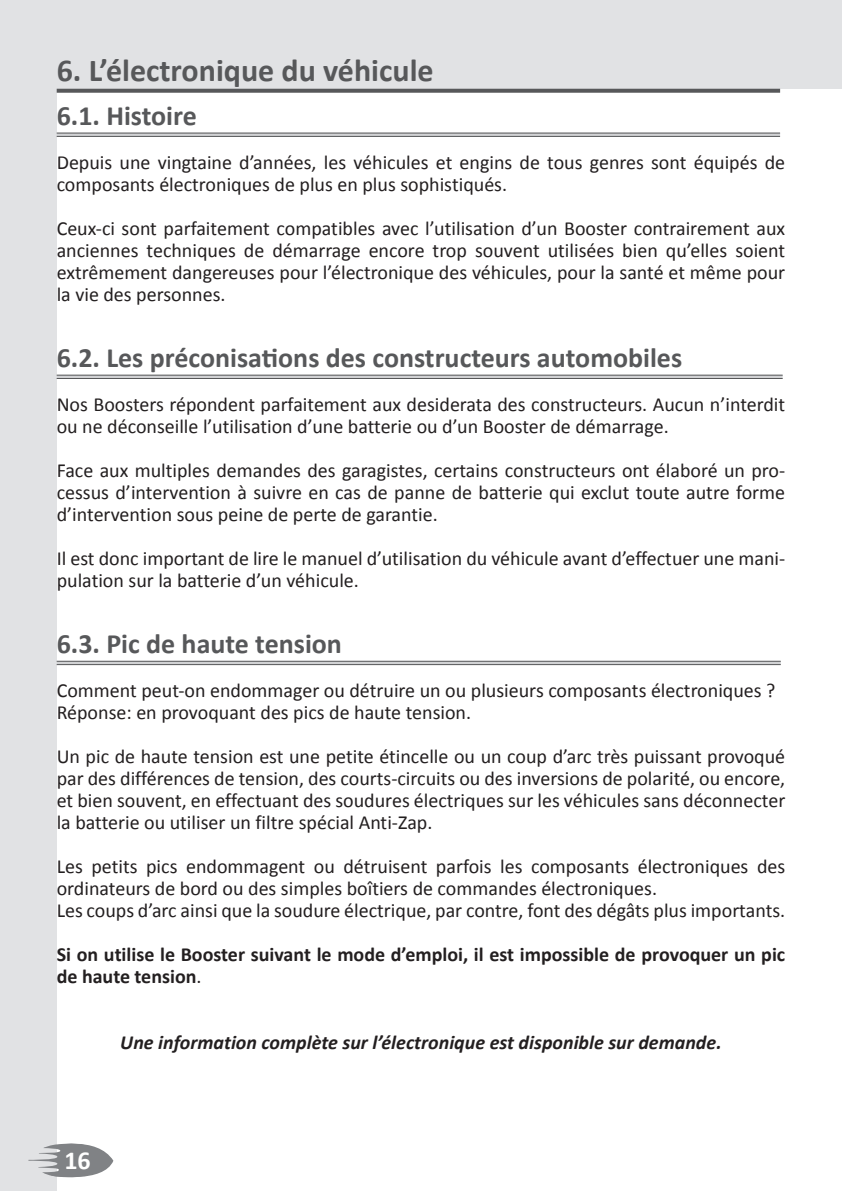
<style>
.page{position:relative;width:842px;height:1191px;background:#fff}
.page>*{position:absolute;margin:0;border:0;box-sizing:border-box;transform-origin:0 0}
.t1{font:700 32px "Calibri";color:#57585a}
.t2{font:700 28px "Calibri";color:#57585a}
.t3{font:700 26px "Calibri";color:#fff}
.t4{font:20px/22px "Calibri";color:#231f20}
.t5{font:700 20px/22px "Calibri";color:#231f20}
.t6{font:italic 700 20px "Calibri";color:#231f20}
.s1{font-weight:400}
</style>
<div class="page">
<div style="left:0;top:0;width:57px;height:1191px;background:#e1e2e4"></div>
<div style="left:0;top:0;width:842px;height:88px;background:#e1e2e4"></div>
<svg style="left:28px;top:1143px;width:85px;height:34px"></svg>
<hr style="left:841px;top:0;width:1px;height:1191px;background:#e1e2e4">
<svg style="left:57px;top:89px;width:723px;height:4px;background:#626365"></svg>
<hr style="left:57px;top:133px;width:723px;height:4px;background:#d1d2d4">
<hr style="left:57px;top:133px;width:723px;height:1px;background:#57585a">
<hr style="left:57px;top:136px;width:723px;height:1px;background:#57585a">
<hr style="left:57px;top:375px;width:726px;height:4px;background:#d1d2d4">
<hr style="left:57px;top:375px;width:726px;height:1px;background:#57585a">
<hr style="left:57px;top:378px;width:726px;height:1px;background:#57585a">
<hr style="left:57px;top:661px;width:724px;height:4px;background:#d1d2d4">
<hr style="left:57px;top:661px;width:724px;height:1px;background:#57585a">
<hr style="left:57px;top:664px;width:724px;height:1px;background:#57585a">
<h1 class="t1" style="left:57px;top:50px;width:378px">6. L’électronique du véhicule</h1>
<h2 class="t2" style="left:57px;top:98px;width:142px">6.1. Histoire</h2>
<p class="t4" style="left:57px;top:150px;width:730px">Depuis une vingtaine d’années, les véhicules et engins de tous genres sont équipés de composants électroniques de plus en plus sophistiqués.</p>
<p class="t4" style="left:57px;top:216px;width:730px;text-align:justify">Ceux-ci sont parfaitement compatibles avec l’utilisation d’un Booster contrairement aux anciennes techniques de démarrage encore trop souvent utilisées bien qu’elles soient extrêmement dangereuses pour l’électronique des véhicules, pour la santé et même pour la vie des personnes.</p>
<h2 class="t2" style="left:57px;top:340px;width:627px">6.2. Les préconisations des constructeurs automobiles</h2>
<p class="t4" style="left:57px;top:392px;width:730px">Nos Boosters répondent parfaitement aux desiderata des constructeurs. Aucun n’interdit ou ne déconseille l’utilisation d’une batterie ou d’un Booster de démarrage.</p>
<p class="t4" style="left:57px;top:458px;width:730px;text-align:justify">Face aux multiples demandes des garagistes, certains constructeurs ont élaboré un pro&shy;cessus d’intervention à suivre en cas de panne de batterie qui exclut toute autre forme d’intervention sous peine de perte de garantie.</p>
<p class="t4" style="left:57px;top:546px;width:730px">Il est donc important de lire le manuel d’utilisation du véhicule avant d’effectuer une mani&shy;pulation sur la batterie d’un véhicule.</p>
<h2 class="t2" style="left:57px;top:626px;width:287px">6.3. Pic de haute tension</h2>
<p class="t4" style="left:57px;top:678px;width:720px">Comment peut-on endommager ou détruire un ou plusieurs composants électroniques ?<br>Réponse: en provoquant des pics de haute tension.</p>
<p class="t4" style="left:57px;top:744px;width:730px;text-align:justify">Un pic de haute tension est une petite étincelle ou un coup d’arc très puissant provoqué par des différences de tension, des courts-circuits ou des inversions de polarité, ou encore, et bien souvent, en effectuant des soudures électriques sur les véhicules sans déconnecter la batterie ou utiliser un filtre spécial Anti-Zap.</p>
<p class="t4" style="left:57px;top:854px;width:730px">Les petits pics endommagent ou détruisent parfois les composants électroniques des ordinateurs de bord ou des simples boîtiers de commandes électroniques.<br>Les coups d’arc ainsi que la soudure électrique, par contre, font des dégâts plus importants.</p>
<p class="t5" style="left:57px;top:942px;width:730px">Si on utilise le Booster suivant le mode d’emploi, il est impossible de provoquer un pic de haute tension<span class="s1">.</span></p>
<p class="t6" style="left:120px;top:1030px;width:603px">Une information complète sur l’électronique est disponible sur demande.</p>
<h3 class="t3" style="left:64px;top:1143px;width:28px">16</h3>
</div>
